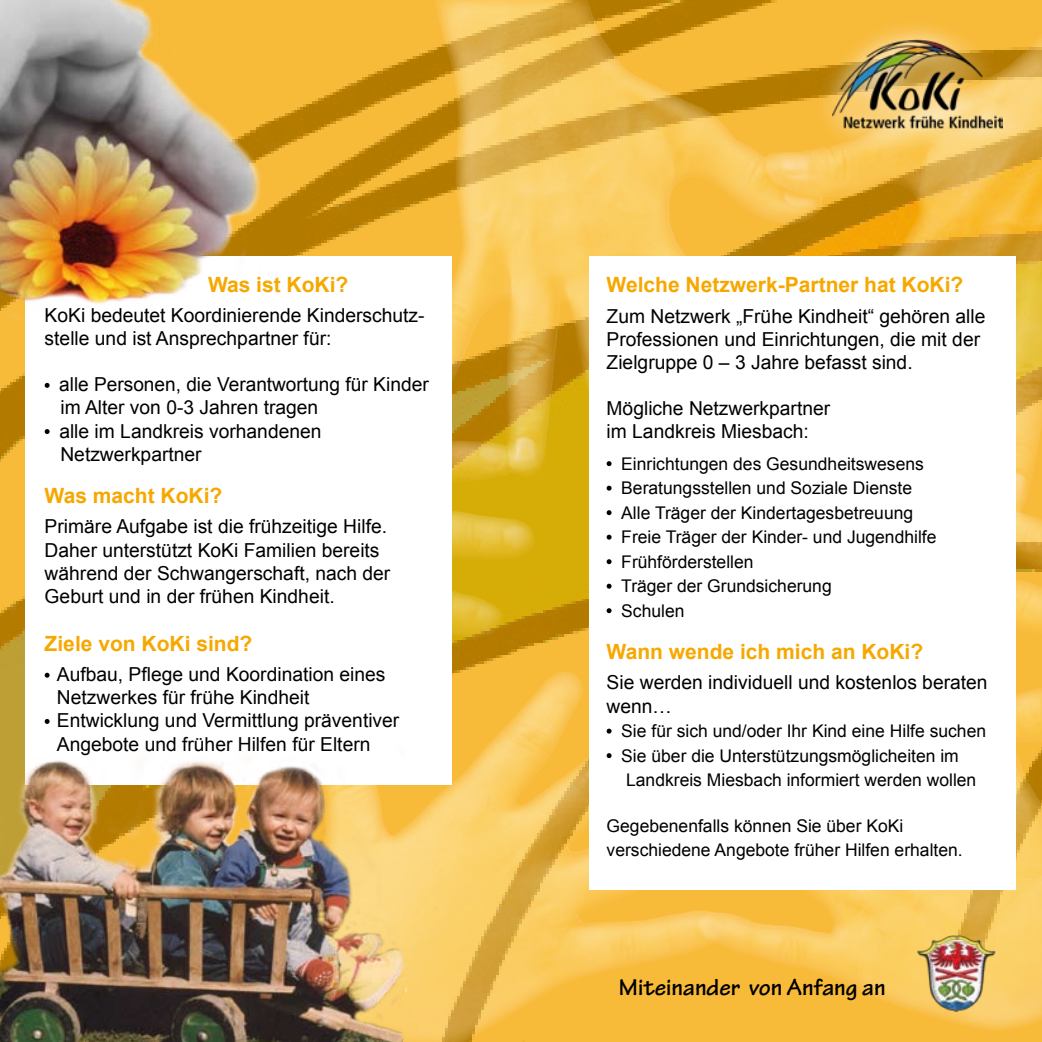
<style>
.page{position:relative;width:1042px;height:1042px;background:#fff}
.page>*{position:absolute;margin:0;border:0;box-sizing:border-box;transform-origin:0 0}
.t1{font:700 24.5px "Tekton Pro";color:#000}
.t2{font:700 21px "Arial";color:#f6a800}
.t3{font:19.25px/23.1px "Arial";color:#000}
.t4{font:17.5px/24.5px "Arial";color:#000}
</style>
<div class="page">
<img style="left:44px;top:0;width:998px;height:1042px">
<svg style="left:606px;top:461px;width:5px;height:5px"></svg>
<svg style="left:606px;top:486px;width:5px;height:5px"></svg>
<svg style="left:606px;top:510px;width:5px;height:5px"></svg>
<svg style="left:606px;top:535px;width:5px;height:5px"></svg>
<svg style="left:606px;top:559px;width:5px;height:5px"></svg>
<svg style="left:606px;top:584px;width:5px;height:5px"></svg>
<svg style="left:606px;top:608px;width:5px;height:5px"></svg>
<svg style="left:606px;top:728px;width:5px;height:5px"></svg>
<svg style="left:606px;top:753px;width:5px;height:5px"></svg>
<svg style="left:611px;top:777px;width:5px;height:5px"></svg>
<img style="left:0;top:0;width:261px;height:320px">
<svg style="left:45px;top:383px;width:5px;height:5px"></svg>
<svg style="left:45px;top:429px;width:5px;height:5px"></svg>
<svg style="left:45px;top:673px;width:5px;height:5px"></svg>
<svg style="left:45px;top:719px;width:5px;height:5px"></svg>
<div style="left:807px;top:15px;width:212px;height:132px;background:#fff;opacity:.75"></div>
<img style="left:832px;top:40px;width:170px;height:90px">
<img style="left:0;top:725px;width:406px;height:317px">
<img style="left:915px;top:935px;width:82px;height:77px">
<p class="t2" style="left:208px;top:273px;width:142px">Was ist KoKi?</p>
<p class="t3" style="left:45px;top:304px;width:381px">KoKi bedeutet Koordinierende Kinderschutz&shy;stelle und ist Ansprechpartner für:</p>
<p class="t3" style="left:59px;top:373px;width:371px">alle Personen, die Verantwortung für Kinder im Alter von 0-3 Jahren tragen<br>alle im Landkreis vorhandenen<br>Netzwerkpartner</p>
<p class="t2" style="left:45px;top:484px;width:179px">Was macht KoKi?</p>
<p class="t3" style="left:45px;top:515px;width:347px">Primäre Aufgabe ist die frühzeitige Hilfe.<br>Daher unterstützt KoKi Familien bereits während der Schwangerschaft, nach der Geburt und in der frühen Kindheit.</p>
<p class="t2" style="left:45px;top:632px;width:209px">Ziele von KoKi sind?</p>
<p class="t3" style="left:57px;top:663px;width:344px">Aufbau, Pflege und Koordination eines Netzwerkes für frühe Kindheit Entwicklung und Vermittlung präventiver Angebote und früher Hilfen für Eltern</p>
<p class="t2" style="left:606px;top:273px;width:358px">Welche Netzwerk-Partner hat KoKi?</p>
<p class="t3" style="left:606px;top:304px;width:380px">Zum Netzwerk „Frühe Kindheit“ gehören alle<br>Professionen und Einrichtungen, die mit der<br>Zielgruppe 0 – 3 Jahre befasst sind.</p>
<p class="t3" style="left:606px;top:397px;width:225px">Mögliche Netzwerkpartner im Landkreis Miesbach:</p>
<p class="t4" style="left:621px;top:451px;width:317px">Einrichtungen des Gesundheitswesens<br>Beratungsstellen und Soziale Dienste<br>Alle Träger der Kindertagesbetreuung<br>Freie Träger der Kinder- und Jugendhilfe<br>Frühförderstellen<br>Träger der Grundsicherung<br>Schulen</p>
<p class="t2" style="left:606px;top:640px;width:318px">Wann wende ich mich an KoKi?</p>
<p class="t3" style="left:606px;top:671px;width:382px">Sie werden individuell und kostenlos beraten wenn…</p>
<p class="t4" style="left:621px;top:719px;width:366px">Sie für sich und/oder Ihr Kind eine Hilfe suchen<br>Sie über die Unterstützungsmöglicheiten im<br>Landkreis Miesbach informiert werden wollen</p>
<p class="t4" style="left:606px;top:813px;width:358px">Gegebenenfalls können Sie über KoKi verschiedene Angebote früher Hilfen erhalten.</p>
<p class="t1" style="left:619px;top:972px;width:268px">Miteinander von Anfang an</p>
</div>
